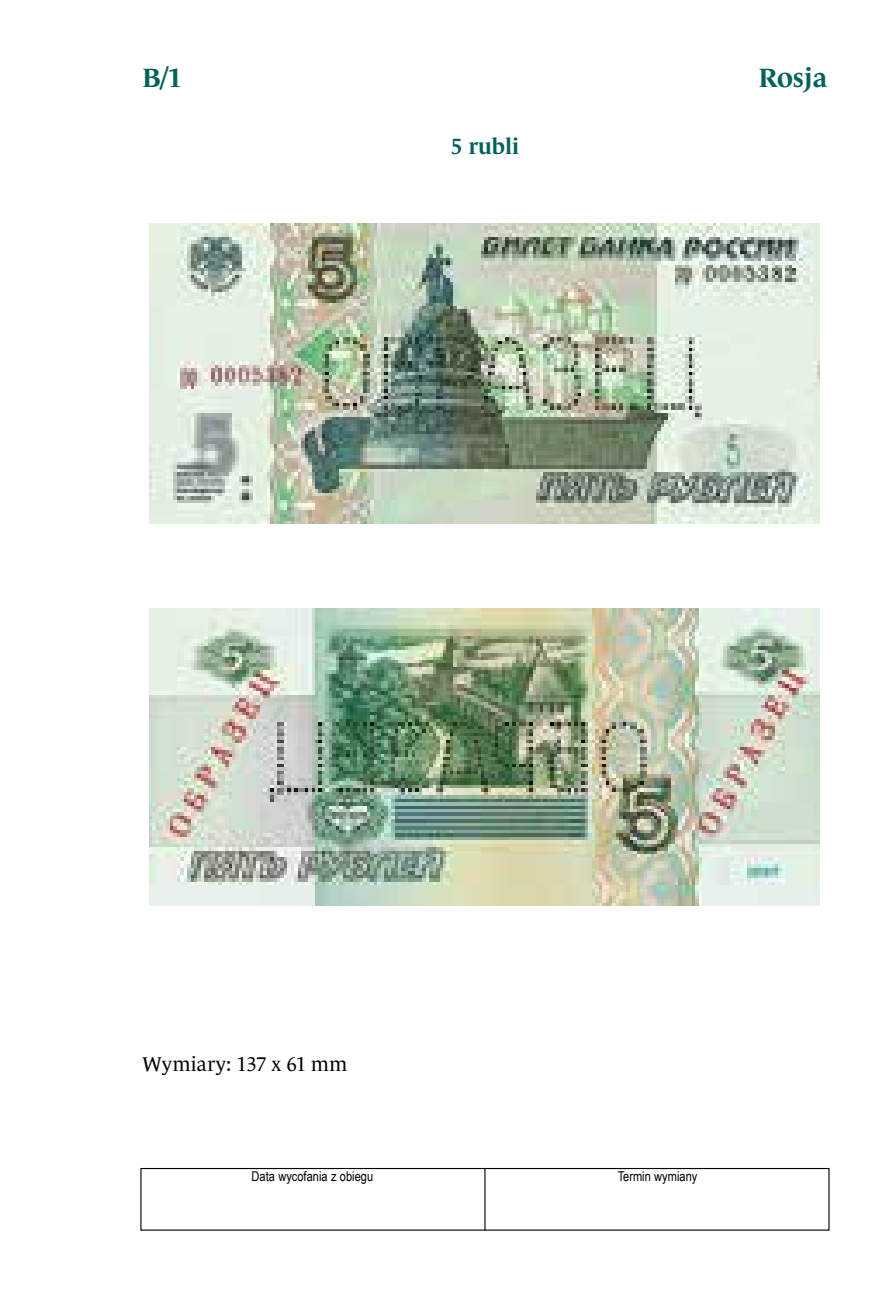
<style>
.page{position:relative;width:887px;height:1302px;background:#fff}
.page>*{position:absolute;margin:0;border:0;box-sizing:border-box;transform-origin:0 0}
.t1{font:600 expanded 27px "Le Monde Journal Pro";color:#00625a}
.t2{font:600 expanded 22.5px "Le Monde Journal Pro";color:#00625a}
.t3{font:20.25px "Le Monde Journal Pro";letter-spacing:.01em;color:#000}
.t4{font:13.5px "Arial Narrow";color:#000}
</style>
<div class="page">
<div style="left:140px;top:1167px;width:689px;height:63px;border:1px solid #000"></div>
<hr style="left:484px;top:1167px;width:1px;height:62px;background:#000">
<img style="left:150px;top:608px;width:670px;height:297px">
<img style="left:150px;top:223px;width:670px;height:301px">
<h1 class="t1" style="left:143px;top:57px;width:40px">B/1</h1>
<h2 class="t2" style="left:451px;top:129px;width:69px">5 rubli</h2>
<h1 class="t1" style="left:759px;top:57px;width:70px">Rosja</h1>
<h3 class="t3" style="left:143px;top:1048px;width:206px">Wymiary: 137 x 61 mm</h3>
<p class="t4" style="left:251px;top:1166px;width:123px">Data wycofania z obiegu</p>
<p class="t4" style="left:617px;top:1166px;width:81px">Termin wymiany</p>
</div>
